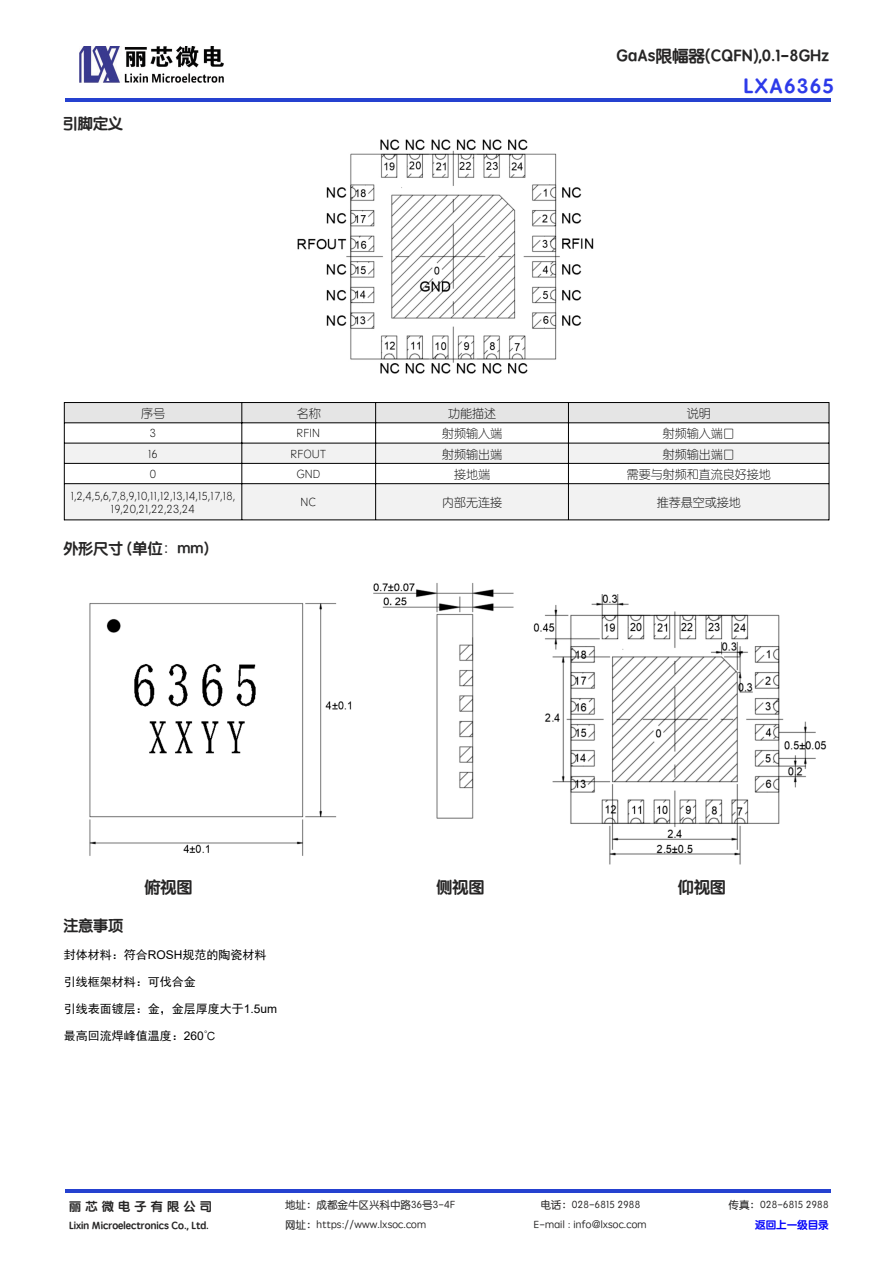
<style>
.page{position:relative;width:893px;height:1263px;background:#fff}
.page>*{position:absolute;margin:0;border:0;box-sizing:border-box;transform-origin:0 0}
.t1{font:21px "ST Yuanti SC Bold";letter-spacing:.04em;color:rgb(20 35 231/.89);scale:1.06 1}
.t2{font:16.5px "ST Yuanti SC Bold";color:#262525}
.t3{font:16.2px "ST Yuanti SC Bold";color:#262525}
.t4{font:15px "ST Yuanti SC Bold";color:#262525}
.t5{font:12px/13.2px "ST Yuanti SC Light";color:#000;text-align:center}
.t6{font:12px "Sim Hei";color:#000}
.t7{font:12px "ST Yuanti SC Bold";letter-spacing:.36em;color:#262525}
.t8{font:10.5px "ST Yuanti SC Regular";color:#262525}
.t9{font:10.5px "ST Yuanti SC Bold";color:#262525}
.t10{font:10.5px "ST Yuanti SC Bold";color:#0100fa}
.s1{font-family:"Arial"}
</style>
<div class="page">
<hr style="left:65px;top:98px;width:765px;height:4px;background:#2541d0">
<hr style="left:65px;top:1189px;width:765px;height:3px;background:#2541d0">
<img style="left:79px;top:47px;width:145px;height:36px">
<div style="left:64px;top:402px;width:765px;height:21px;background:#e5e5e5"></div>
<div style="left:64px;top:443px;width:765px;height:20px;background:#f2f2f2"></div>
<div style="left:64px;top:484px;width:765px;height:36px;background:#f2f2f2"></div>
<hr style="left:64px;top:402px;width:1px;height:118px;background:#000">
<hr style="left:829px;top:402px;width:1px;height:118px;background:#000">
<hr style="left:241px;top:402px;width:1px;height:118px;background:#000">
<hr style="left:375px;top:402px;width:1px;height:118px;background:#000">
<hr style="left:568px;top:402px;width:1px;height:118px;background:#000">
<hr style="left:64px;top:402px;width:765px;height:1px;background:#000">
<hr style="left:64px;top:422px;width:765px;height:1px;background:#000">
<hr style="left:64px;top:443px;width:765px;height:1px;background:#000">
<hr style="left:64px;top:463px;width:765px;height:1px;background:#000">
<hr style="left:64px;top:483px;width:765px;height:1px;background:#000">
<hr style="left:64px;top:519px;width:765px;height:1px;background:#000">
<img style="left:533px;top:594px;width:294px;height:271px">
<img style="left:89px;top:603px;width:263px;height:253px">
<img style="left:297px;top:139px;width:297px;height:235px">
<img style="left:373px;top:583px;width:141px;height:236px">
<h2 class="t2" style="left:617px;top:47px;width:214px">GaAs限幅器(CQFN),0.1-8GHz</h2>
<p class="t4" style="left:63px;top:116px;width:61px">引脚定义</p>
<h1 class="t1" style="left:743px;top:75px;width:87px">LXA6365</h1>
<p class="t5" style="left:141px;top:407px;width:25px">序号</p>
<p class="t5" style="left:297px;top:407px;width:25px">名称</p>
<p class="t5" style="left:448px;top:407px;width:49px">功能描述</p>
<p class="t5" style="left:687px;top:407px;width:25px">说明</p>
<p class="t5" style="left:150px;top:427px;width:8px">3</p>
<p class="t5" style="left:297px;top:427px;width:25px">RFIN</p>
<p class="t5" style="left:442px;top:427px;width:61px">射频输入端</p>
<p class="t5" style="left:663px;top:427px;width:73px">射频输入端口</p>
<p class="t5" style="left:148px;top:447px;width:12px">16</p>
<p class="t5" style="left:291px;top:447px;width:37px">RFOUT</p>
<p class="t5" style="left:442px;top:447px;width:61px">射频输出端</p>
<p class="t5" style="left:663px;top:447px;width:73px">射频输出端口</p>
<p class="t5" style="left:150px;top:468px;width:8px">0</p>
<p class="t5" style="left:297px;top:468px;width:25px">GND</p>
<p class="t5" style="left:454px;top:468px;width:37px">接地端</p>
<p class="t5" style="left:627px;top:468px;width:146px">需要与射频和直流良好接地</p>
<p class="t5" style="left:71px;top:489px;width:166px">1,2,4,5,6,7,8,9,10,11,12,13,14,15,17,18,<br>19,20,21,22,23,24</p>
<p class="t5" style="left:301px;top:496px;width:17px">NC</p>
<p class="t5" style="left:442px;top:496px;width:61px">内部无连接</p>
<p class="t5" style="left:657px;top:496px;width:85px">推荐悬空或接地</p>
<p class="t4" style="left:63px;top:540px;width:147px">外形尺寸 (单位：mm)</p>
<h3 class="t3" style="left:144px;top:878px;width:50px">俯视图</h3>
<h3 class="t3" style="left:436px;top:878px;width:50px">侧视图</h3>
<h3 class="t3" style="left:678px;top:878px;width:50px">仰视图</h3>
<p class="t4" style="left:63px;top:917px;width:61px">注意事项</p>
<p class="t6" style="left:64px;top:949px;width:204px">封体材料：符合<span class="s1">ROSH</span>规范的陶瓷材料</p>
<p class="t6" style="left:64px;top:976px;width:133px">引线框架材料：可伐合金</p>
<p class="t6" style="left:64px;top:1003px;width:215px">引线表面镀层：金，金层厚度大于<span class="s1">1.5um</span></p>
<p class="t6" style="left:64px;top:1030px;width:154px">最高回流焊峰值温度：<span class="s1">260</span>℃</p>
<p class="t7" style="left:69px;top:1199px;width:144px">丽芯微电子有限公司</p>
<p class="t9" style="left:69px;top:1220px;width:141px">Lixin Microelectronics Co., Ltd.</p>
<p class="t8" style="left:285px;top:1200px;width:172px">地址：成都金牛区兴科中路36号3-4F</p>
<p class="t8" style="left:540px;top:1200px;width:102px">电话：028-6815 2988</p>
<p class="t8" style="left:729px;top:1200px;width:102px">传真：028-6815 2988</p>
<p class="t8" style="left:285px;top:1219px;width:143px">网址：https://www.lxsoc.com</p>
<p class="t8" style="left:534px;top:1219px;width:114px">E-mail : info@lxsoc.com</p>
<p class="t10" style="left:755px;top:1218px;width:75px">返回上一级目录</p>
</div>
